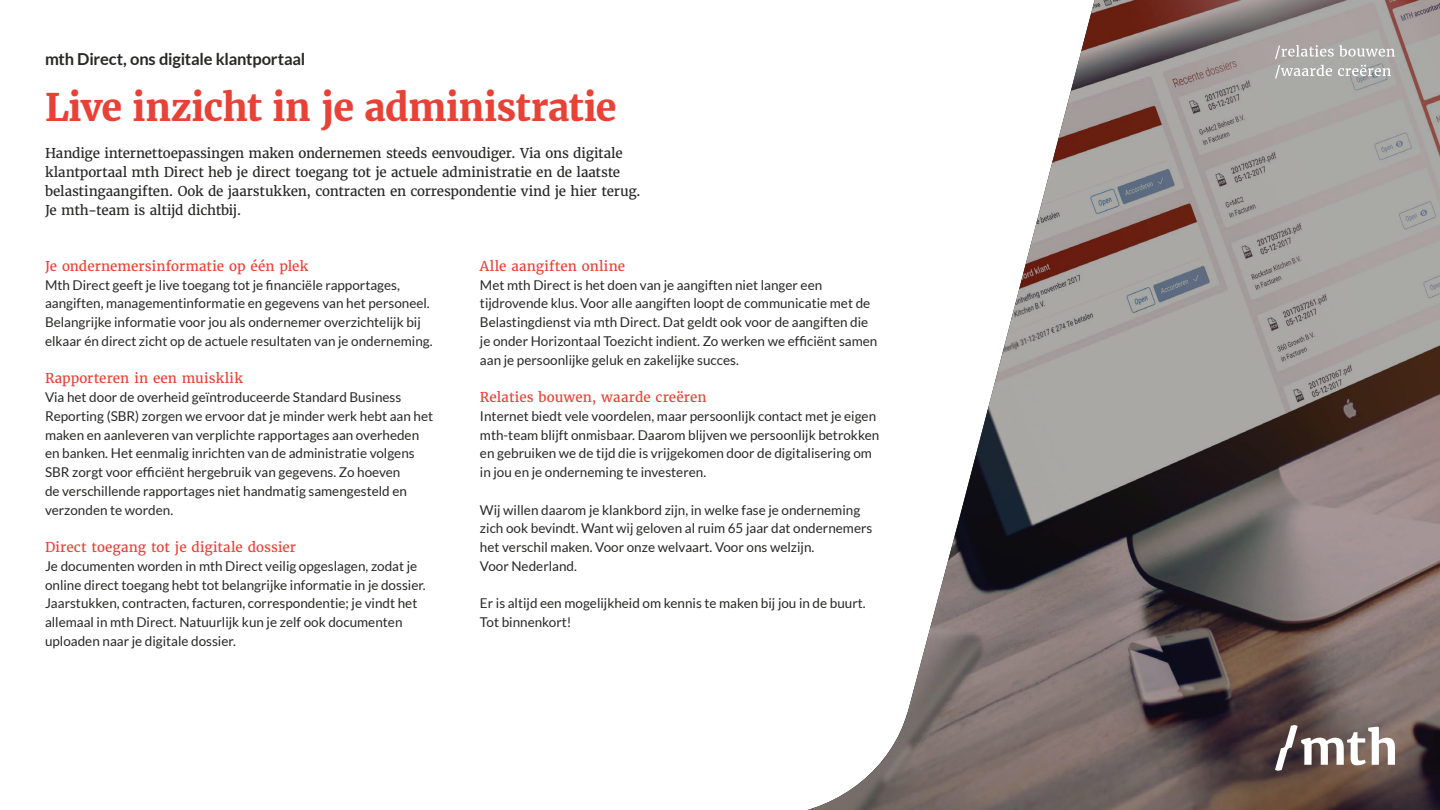
<style>
.page{position:relative;width:1440px;height:810px;background:#fff}
.page>*{position:absolute;margin:0;border:0;box-sizing:border-box;transform-origin:0 0}
.t1{font:700 37.5px "Merriweather";letter-spacing:-.02em;color:#e84135}
.t2{font:700 16.5px "Lato";letter-spacing:-.01em;color:#282827}
.t3{font:13.5px/18.8px "Lato";color:#282827}
.t4{font:13.5px/18.8px "Merriweather";letter-spacing:-.015em;color:#282827}
.t5{font:13.5px "Merriweather";letter-spacing:.005em;color:#e84135}
</style>
<div class="page">
<img style="left:807px;top:0;width:633px;height:810px">
<svg style="left:1275px;top:725px;width:120px;height:46px"></svg>
<svg style="left:1275px;top:45px;width:120px;height:34px;background:#b7b7b4"></svg>
<p class="t2" style="left:45px;top:49px;width:262px">mth Direct, ons digitale klantportaal</p>
<h1 class="t1" style="left:45px;top:82px;width:573px">Live inzicht in je administratie</h1>
<p class="t4" style="left:45px;top:144px;width:597px">Handige internettoepassingen maken ondernemen steeds eenvoudiger. Via ons digitale klantportaal mth Direct heb je direct toegang tot je actuele administratie en de laatste belastingaangiften. Ook de jaarstukken, contracten en correspondentie vind je hier terug.<br>Je mth-team is altijd dichtbij.</p>
<p class="t5" style="left:45px;top:257px;width:265px">Je ondernemersinformatie op één plek</p>
<p class="t3" style="left:45px;top:275px;width:389px">Mth Direct geeft je live toegang tot je financiële rapportages, aangiften, managementinformatie en gegevens van het personeel.<br>Belangrijke informatie voor jou als ondernemer overzichtelijk bij elkaar én direct zicht op de actuele resultaten van je onderneming.</p>
<p class="t5" style="left:45px;top:370px;width:200px">Rapporteren in een muisklik</p>
<p class="t3" style="left:45px;top:388px;width:390px">Via het door de overheid geïntroduceerde Standard Business Reporting (SBR) zorgen we ervoor dat je minder werk hebt aan het maken en aanleveren van verplichte rapportages aan overheden en banken. Het eenmalig inrichten van de administratie volgens SBR zorgt voor efficiënt hergebruik van gegevens. Zo hoeven<br>de verschillende rapportages niet handmatig samengesteld en verzonden te worden.</p>
<p class="t5" style="left:45px;top:539px;width:253px">Direct toegang tot je digitale dossier</p>
<p class="t3" style="left:45px;top:556px;width:382px">Je documenten worden in mth Direct veilig opgeslagen, zodat je online direct toegang hebt tot belangrijke informatie in je dossier.<br>Jaarstukken, contracten, facturen, correspondentie; je vindt het allemaal in mth Direct. Natuurlijk kun je zelf ook documenten uploaden naar je digitale dossier.</p>
<p class="t5" style="left:480px;top:257px;width:147px">Alle aangiften online</p>
<p class="t3" style="left:480px;top:275px;width:399px">Met mth Direct is het doen van je aangiften niet langer een tijdrovende klus. Voor alle aangiften loopt de communicatie met de Belastingdienst via mth Direct. Dat geldt ook voor de aangiften die je onder Horizontaal Toezicht indient. Zo werken we efficiënt samen aan je persoonlijke geluk en zakelijke succes.</p>
<p class="t5" style="left:480px;top:389px;width:228px">Relaties bouwen, waarde creëren</p>
<p class="t3" style="left:480px;top:406px;width:401px">Internet biedt vele voordelen, maar persoonlijk contact met je eigen mth-team blijft onmisbaar. Daarom blijven we persoonlijk betrokken en gebruiken we de tijd die is vrijgekomen door de digitalisering om in jou en je onderneming te investeren.</p>
<p class="t3" style="left:480px;top:500px;width:394px">Wij willen daarom je klankbord zijn, in welke fase je onderneming zich ook bevindt. Want wij geloven al ruim 65 jaar dat ondernemers het verschil maken. Voor onze welvaart. Voor ons welzijn.<br>Voor Nederland.</p>
<p class="t3" style="left:480px;top:594px;width:387px">Er is altijd een mogelijkheid om kennis te maken bij jou in de buurt.<br>Tot binnenkort!</p>
</div>
